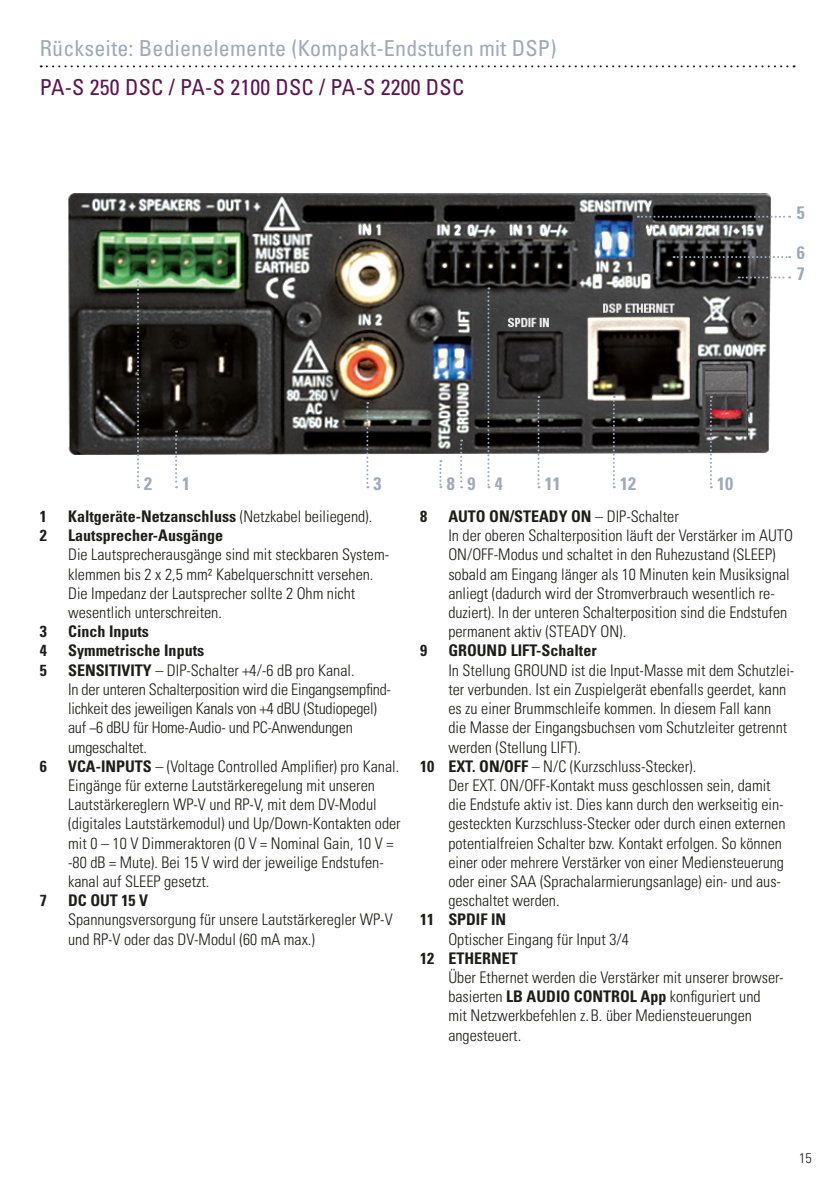
<style>
.page{position:relative;width:840px;height:1191px;background:#fff}
.page>*{position:absolute;margin:0;border:0;box-sizing:border-box;transform-origin:0 0}
.t1{font:condensed 22px "Univers LT Pro";letter-spacing:.01em;color:#9caabc}
.t2{font:condensed 22px "Univers LT Pro";letter-spacing:.01em;color:#5d1550}
.t3{font:700 condensed 18px "Univers LT Pro";color:#9caabc}
.t4{font:300 condensed 16px/19.2px "Univers LT Pro";color:#1d1d1b}
.t5{font:700 condensed 16px "Univers LT Pro";color:#1d1d1b}
.t6{font:300 condensed 14px "Univers LT Pro";color:#1d1d1b}
.s1{font-weight:300}
.s2{font-weight:700}
</style>
<div class="page">
<svg style="left:41px;top:65px;width:753px;height:2px"></svg>
<img style="left:68px;top:193px;width:712px;height:266px">
<svg style="left:175px;top:430px;width:2px;height:58px"></svg>
<svg style="left:537px;top:396px;width:2px;height:92px"></svg>
<svg style="left:366px;top:402px;width:2px;height:86px"></svg>
<svg style="left:439px;top:460px;width:2px;height:28px"></svg>
<svg style="left:460px;top:439px;width:2px;height:49px"></svg>
<svg style="left:137px;top:276px;width:2px;height:212px"></svg>
<svg style="left:487px;top:287px;width:2px;height:201px"></svg>
<svg style="left:738px;top:276px;width:51px;height:2px"></svg>
<svg style="left:673px;top:256px;width:116px;height:2px"></svg>
<svg style="left:637px;top:216px;width:152px;height:2px"></svg>
<svg style="left:709px;top:396px;width:2px;height:92px"></svg>
<svg style="left:612px;top:396px;width:2px;height:92px"></svg>
<h1 class="t1" style="left:40px;top:34px;width:518px">Rückseite: Bedienelemente (Kompakt-Endstufen mit DSP)</h1>
<h1 class="t2" style="left:40px;top:73px;width:426px">PA-S 250 DSC / PA-S 2100 DSC / PA-S 2200 DSC</h1>
<p class="t3" style="left:796px;top:201px;width:9px">5</p>
<p class="t3" style="left:796px;top:242px;width:9px">6</p>
<p class="t3" style="left:796px;top:262px;width:9px">7</p>
<p class="t3" style="left:144px;top:472px;width:9px">2</p>
<p class="t3" style="left:182px;top:472px;width:9px">1</p>
<p class="t3" style="left:373px;top:472px;width:9px">3</p>
<p class="t3" style="left:446px;top:472px;width:57px">89 4</p>
<p class="t3" style="left:544px;top:472px;width:17px">11</p>
<p class="t3" style="left:619px;top:472px;width:17px">12</p>
<p class="t3" style="left:716px;top:472px;width:17px">10</p>
<p class="t5" style="left:40px;top:506px;width:9px">1</p>
<p class="t5" style="left:68px;top:506px;width:305px">Kaltgeräte-Netzanschluss <span class="s1">(Netzkabel beiliegend).</span></p>
<p class="t5" style="left:40px;top:526px;width:9px">2</p>
<p class="t5" style="left:68px;top:526px;width:156px">Lautsprecher-Ausgänge</p>
<p class="t4" style="left:68px;top:544px;width:322px">Die Lautsprecherausgänge sind mit steckbaren System&shy;klemmen bis 2 x 2,5 mm² Kabelquerschnitt versehen.<br>Die Impedanz der Lautsprecher sollte 2 Ohm nicht wesentlich unterschreiten.</p>
<p class="t5" style="left:40px;top:622px;width:9px">3</p>
<p class="t5" style="left:68px;top:622px;width:82px">Cinch Inputs</p>
<p class="t5" style="left:40px;top:641px;width:9px">4</p>
<p class="t5" style="left:68px;top:641px;width:137px">Symmetrische Inputs</p>
<p class="t5" style="left:40px;top:660px;width:9px">5</p>
<p class="t4" style="left:68px;top:659px;width:324px"><span class="s2">SENSITIVITY</span> – DIP-Schalter +4/-6 dB pro Kanal.<br>In der unteren Schalterposition wird die Eingangsempfind&shy;lichkeit des jeweiligen Kanals von +4 dBU (Studiopegel) auf −6 dBU für Home-Audio- und PC-Anwendungen umgeschaltet.</p>
<p class="t5" style="left:40px;top:756px;width:9px">6</p>
<p class="t4" style="left:68px;top:755px;width:334px"><span class="s2">VCA-INPUTS</span> – (Voltage Controlled Amplifier) pro Kanal.<br>Eingänge für externe Lautstärkeregelung mit unseren Lautstärkereglern WP-V und RP-V, mit dem DV-Modul (digitales Lautstärkemodul) und Up/Down-Kontakten oder mit 0 – 10 V Dimmeraktoren (0 V = Nominal Gain, 10 V = -80 dB = Mute). Bei 15 V wird der jeweilige Endstufen&shy;kanal auf SLEEP gesetzt.</p>
<p class="t5" style="left:40px;top:890px;width:9px">7</p>
<p class="t5" style="left:68px;top:890px;width:81px">DC OUT 15 V</p>
<p class="t4" style="left:68px;top:909px;width:326px">Spannungsversorgung für unsere Lautstärkeregler WP-V und RP-V oder das DV-Modul (60 mA max.)</p>
<p class="t5" style="left:420px;top:506px;width:9px">8</p>
<p class="t4" style="left:448px;top:506px;width:346px"><span class="s2">AUTO ON/STEADY ON</span> – DIP-Schalter<br>In der oberen Schalterposition läuft der Verstärker im AUTO ON/OFF-Modus und schaltet in den Ruhezustand (SLEEP) sobald am Eingang länger als 10 Minuten kein Musiksignal anliegt (dadurch wird der Stromverbrauch wesentlich re&shy;duziert). In der unteren Schalterposition sind die Endstufen permanent aktiv (STEADY ON).</p>
<p class="t5" style="left:420px;top:641px;width:9px">9</p>
<p class="t5" style="left:448px;top:641px;width:150px">GROUND LIFT-Schalter</p>
<p class="t4" style="left:448px;top:659px;width:347px">In Stellung GROUND ist die Input-Masse mit dem Schutzlei-</p>
<p class="t4" style="left:448px;top:679px;width:339px">ter verbunden. Ist ein Zuspielgerät ebenfalls geerdet, kann</p>
<p class="t4" style="left:448px;top:698px;width:324px">es zu einer Brummschleife kommen. In diesem Fall kann</p>
<p class="t4" style="left:448px;top:717px;width:340px">die Masse der Eingangsbuchsen vom Schutzleiter getrennt</p>
<p class="t4" style="left:448px;top:736px;width:134px">werden (Stellung LIFT).</p>
<p class="t4" style="left:420px;top:755px;width:277px"><span class="s2">10 EXT. ON/OFF</span> – N/C (Kurzschluss-Stecker).</p>
<p class="t4" style="left:448px;top:775px;width:324px">Der EXT. ON/OFF-Kontakt muss geschlossen sein, damit</p>
<p class="t4" style="left:448px;top:794px;width:336px">die Endstufe aktiv ist. Dies kann durch den werkseitig ein-</p>
<p class="t4" style="left:448px;top:813px;width:338px">gesteckten Kurzschluss-Stecker oder durch einen externen</p>
<p class="t4" style="left:448px;top:832px;width:335px">potentialfreien Schalter bzw. Kontakt erfolgen. So können</p>
<p class="t4" style="left:448px;top:851px;width:337px">einer oder mehrere Verstärker von einer Mediensteuerung</p>
<p class="t4" style="left:448px;top:871px;width:334px">oder einer SAA (Sprachalarmierungsanlage) ein- und aus-</p>
<p class="t4" style="left:448px;top:890px;width:113px">geschaltet werden.</p>
<p class="t5" style="left:420px;top:910px;width:88px">11 SPDIF IN</p>
<p class="t4" style="left:448px;top:928px;width:182px">Optischer Eingang für Input 3/4</p>
<p class="t5" style="left:420px;top:948px;width:99px">12 ETHERNET</p>
<p class="t4" style="left:448px;top:967px;width:336px">Über Ethernet werden die Verstärker mit unserer browser&shy;basierten <span class="s2">LB AUDIO CONTROL App</span> konfiguriert und<br>mit Netzwerkbefehlen z.B. über Mediensteuerungen angesteuert.</p>
<p class="t6" style="left:798px;top:1148px;width:14px">15</p>
</div>
